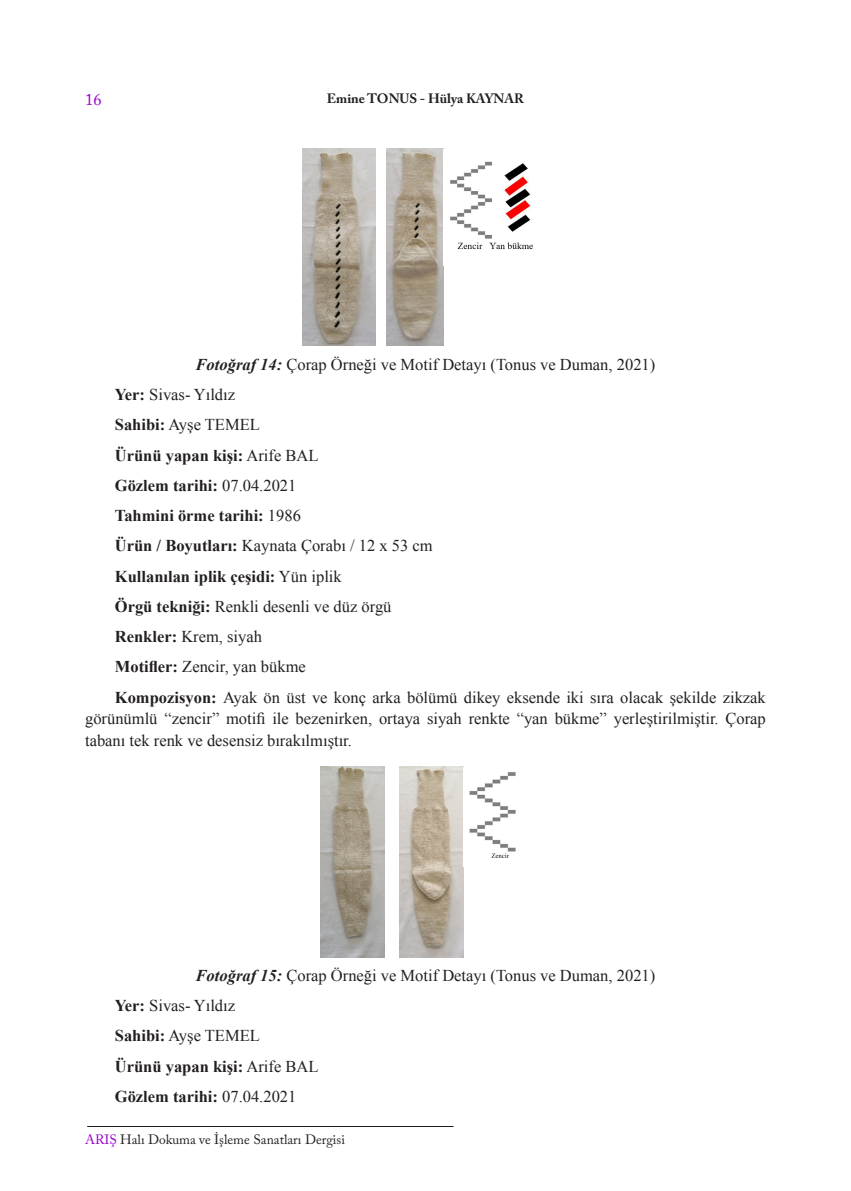
<style>
.page{position:relative;width:851px;height:1191px;background:#fff}
.page>*{position:absolute;margin:0;border:0;box-sizing:border-box;transform-origin:0 0}
.t1{font:16.5px/21.8px "Times New Roman";color:#231f20;text-align:justify}
.t2{font:700 16.5px "Times New Roman";color:#231f20}
.t3{font:16.5px "Adobe Caslon Pro";color:#90c}
.t4{font:13.5px "Adobe Caslon Pro";color:#231f20}
.t5{font:700 13.5px "Adobe Caslon Pro";color:#231f20}
.s1{font-weight:700;font-style:italic}
.s2{font-weight:700}
.s3{font-weight:400}
.s4{color:#90c}
</style>
<div class="page">
<hr style="left:87px;top:1126px;width:366px;height:1px;background:#231f20">
<img style="left:302px;top:149px;width:74px;height:196px">
<img style="left:386px;top:149px;width:57px;height:196px">
<img style="left:450px;top:161px;width:83px;height:88px">
<img style="left:320px;top:767px;width:64px;height:190px">
<img style="left:399px;top:767px;width:64px;height:190px">
<img style="left:469px;top:772px;width:47px;height:86px">
<p class="t3" style="left:85px;top:90px;width:18px">16</p>
<p class="t5" style="left:327px;top:90px;width:199px">Emine TONUS - Hülya KAYNAR</p>
<p class="t1" style="left:196px;top:353px;width:461px"><span class="s1">Fotoğraf 14:</span> Çorap Örneği ve Motif Detayı (Tonus ve Duman, 2021)</p>
<p class="t1" style="left:115px;top:383px;width:122px"><span class="s2">Yer:</span> Sivas- Yıldız</p>
<p class="t1" style="left:115px;top:413px;width:146px"><span class="s2">Sahibi:</span> Ayşe TEMEL</p>
<p class="t2" style="left:115px;top:443px;width:205px">Ürünü yapan kişi: <span class="s3">Arife BAL</span></p>
<p class="t2" style="left:115px;top:474px;width:183px">Gözlem tarihi: <span class="s3">07.04.2021</span></p>
<p class="t2" style="left:115px;top:504px;width:187px">Tahmini örme tarihi: <span class="s3">1986</span></p>
<p class="t1" style="left:115px;top:535px;width:319px"><span class="s2">Ürün / Boyutları:</span> Kaynata Çorabı / 12 x 53 cm</p>
<p class="t2" style="left:115px;top:564px;width:228px">Kullanılan iplik çeşidi: <span class="s3">Yün iplik</span></p>
<p class="t1" style="left:115px;top:595px;width:278px"><span class="s2">Örgü tekniği:</span> Renkli desenli ve düz örgü</p>
<p class="t1" style="left:115px;top:625px;width:149px"><span class="s2">Renkler:</span> Krem, siyah</p>
<p class="t1" style="left:115px;top:656px;width:192px"><span class="s2">Motifler:</span> Zencir, yan bükme</p>
<p class="t1" style="left:85px;top:686px;width:682px;text-indent:30px"><span class="s2">Kompozisyon:</span> Ayak ön üst ve konç arka bölümü dikey eksende iki sıra olacak şekilde zikzak görünümlü “zencir” motifi ile bezenirken, ortaya siyah renkte “yan bükme” yerleştirilmiştir. Çorap tabanı tek renk ve desensiz bırakılmıştır.</p>
<p class="t1" style="left:196px;top:964px;width:461px"><span class="s1">Fotoğraf 15:</span> Çorap Örneği ve Motif Detayı (Tonus ve Duman, 2021)</p>
<p class="t1" style="left:115px;top:994px;width:122px"><span class="s2">Yer:</span> Sivas- Yıldız</p>
<p class="t1" style="left:115px;top:1024px;width:146px"><span class="s2">Sahibi:</span> Ayşe TEMEL</p>
<p class="t2" style="left:115px;top:1054px;width:205px">Ürünü yapan kişi: <span class="s3">Arife BAL</span></p>
<p class="t2" style="left:115px;top:1085px;width:183px">Gözlem tarihi: <span class="s3">07.04.2021</span></p>
<p class="t4" style="left:85px;top:1131px;width:261px"><span class="s4">ARIŞ</span> Halı Dokuma ve İşleme Sanatları Dergisi</p>
</div>
